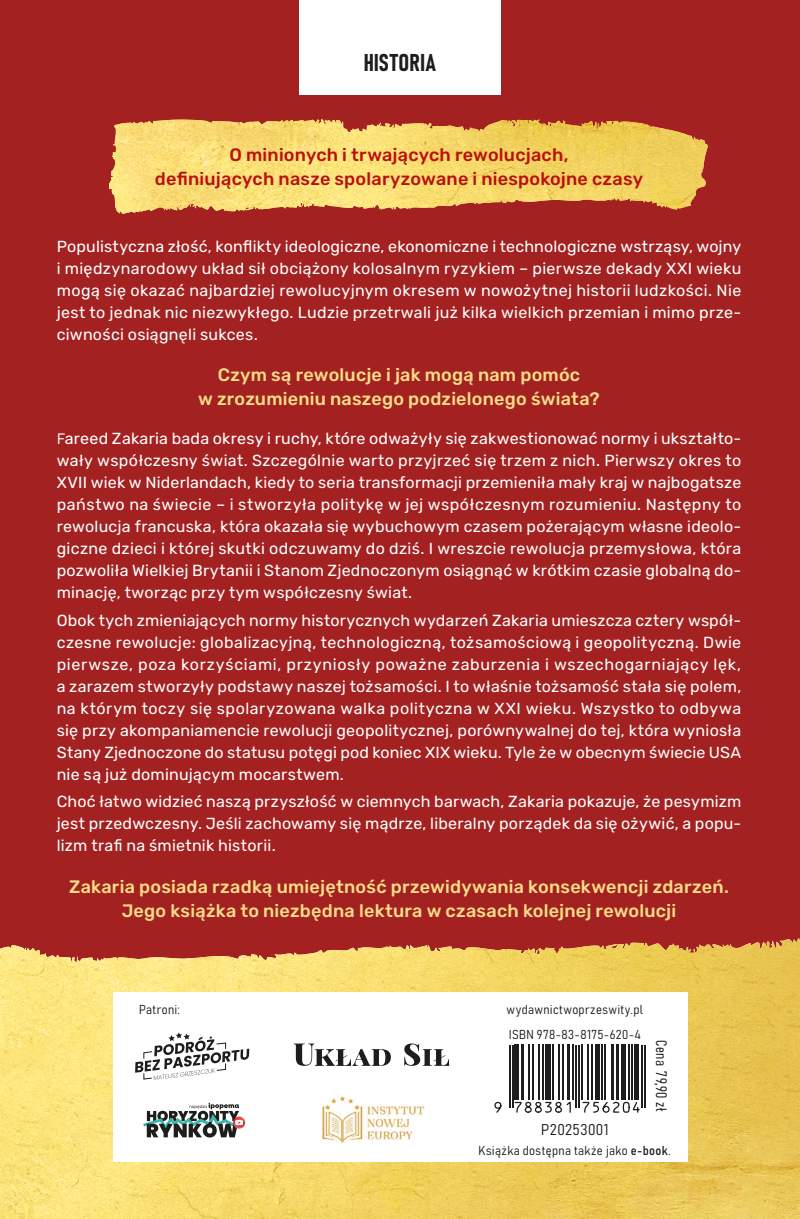
<style>
.page{position:relative;width:800px;height:1219px;background:#fff}
.page>*{position:absolute;margin:0;border:0;box-sizing:border-box;transform-origin:0 0}
.t1{font:24px "Bahnschrift";letter-spacing:.01em;color:#1d1d1b}
.t2{font:500 18px/24px "Rubik";letter-spacing:.01em;color:#f9de89;text-align:center}
.t3{font:500 18px/24px "Rubik";letter-spacing:.01em;color:#ba0f0d;text-align:center}
.t4{font:16px/22px "Rubik";letter-spacing:.015em;color:#fff;text-align:justify}
.t5{font:15.4px "Bahnschrift";letter-spacing:.03em;color:#1d1d1b}
.t6{font:15px "Bahnschrift";letter-spacing:.035em;color:#1d1d1b}
.t7{font:12.8px "Bahnschrift";letter-spacing:.025em;color:#1d1d1b}
.s1{font-family:"Cera Pro"}
</style>
<div class="page">
<div style="left:0;top:0;width:799px;height:1219px;background:#a32221"></div>
<svg style="left:1px;top:938px;width:798px;height:281px;background:#edca63"></svg>
<img style="left:451px;top:939px;width:345px;height:17px">
<div style="left:113px;top:992px;width:574px;height:170px;background:#fff"></div>
<hr style="left:0;top:0;width:1px;height:1219px;background:#f9de89">
<svg style="left:108px;top:119px;width:599px;height:95px;background:#ebc062"></svg>
<img style="left:272px;top:119px;width:265px;height:13px">
<svg style="left:567px;top:130px;width:4px;height:6px"></svg>
<div style="left:299px;top:0;width:201px;height:95px;background:#fff"></div>
<svg style="left:293px;top:1043px;width:98px;height:23px"></svg>
<svg style="left:404px;top:1043px;width:46px;height:23px"></svg>
<svg style="left:143px;top:1103px;width:102px;height:34px"></svg>
<img style="left:321px;top:1096px;width:104px;height:47px">
<svg style="left:510px;top:1045px;width:136px;height:63px"></svg>
<hr style="left:509px;top:1045px;width:1px;height:62px;background:#1d1d1b">
<hr style="left:512px;top:1045px;width:1px;height:62px;background:#1d1d1b">
<div style="left:514px;top:1045px;width:5px;height:55px;background:#1d1d1b"></div>
<hr style="left:520px;top:1045px;width:3px;height:55px;background:#1d1d1b">
<hr style="left:527px;top:1045px;width:2px;height:55px;background:#1d1d1b">
<hr style="left:532px;top:1045px;width:1px;height:55px;background:#1d1d1b">
<hr style="left:537px;top:1045px;width:2px;height:55px;background:#1d1d1b">
<hr style="left:542px;top:1045px;width:1px;height:55px;background:#1d1d1b">
<div style="left:545px;top:1045px;width:5px;height:55px;background:#1d1d1b"></div>
<hr style="left:552px;top:1045px;width:1px;height:55px;background:#1d1d1b">
<hr style="left:558px;top:1045px;width:1px;height:55px;background:#1d1d1b">
<hr style="left:562px;top:1045px;width:1px;height:55px;background:#1d1d1b">
<hr style="left:566px;top:1045px;width:3px;height:55px;background:#1d1d1b">
<hr style="left:572px;top:1045px;width:1px;height:55px;background:#1d1d1b">
<hr style="left:575px;top:1045px;width:1px;height:62px;background:#1d1d1b">
<hr style="left:578px;top:1045px;width:1px;height:62px;background:#1d1d1b">
<hr style="left:581px;top:1045px;width:1px;height:55px;background:#1d1d1b">
<hr style="left:586px;top:1045px;width:2px;height:55px;background:#1d1d1b">
<hr style="left:591px;top:1045px;width:1px;height:55px;background:#1d1d1b">
<hr style="left:595px;top:1045px;width:4px;height:55px;background:#1d1d1b">
<hr style="left:601px;top:1045px;width:1px;height:55px;background:#1d1d1b">
<hr style="left:604px;top:1045px;width:1px;height:55px;background:#1d1d1b">
<hr style="left:611px;top:1045px;width:3px;height:55px;background:#1d1d1b">
<hr style="left:615px;top:1045px;width:3px;height:55px;background:#1d1d1b">
<hr style="left:621px;top:1045px;width:4px;height:55px;background:#1d1d1b">
<hr style="left:628px;top:1045px;width:2px;height:55px;background:#1d1d1b">
<hr style="left:631px;top:1045px;width:2px;height:55px;background:#1d1d1b">
<hr style="left:634px;top:1045px;width:4px;height:55px;background:#1d1d1b">
<hr style="left:641px;top:1045px;width:2px;height:62px;background:#1d1d1b">
<hr style="left:644px;top:1045px;width:2px;height:62px;background:#1d1d1b">
<svg style="left:494px;top:1101px;width:146px;height:12px"></svg>
<svg style="left:135px;top:1032px;width:114px;height:48px"></svg>
<h1 class="t1" style="left:363px;top:45px;width:74px">HISTORIA</h1>
<p class="t3" style="left:155px;top:143px;width:489px">O minionych i trwających rewolucjach,<br>definiujących nasze spolaryzowane i niespokojne czasy</p>
<p class="t4" style="left:57px;top:236px;width:686px">Populistyczna złość, konflikty ideologiczne, ekonomiczne i technologiczne wstrząsy, wojny i międzynarodowy układ sił obciążony kolosalnym ryzykiem – pierwsze dekady XXI wieku mogą się okazać najbardziej rewolucyjnym okresem w nowożytnej historii ludzkości. Nie jest to jednak nic niezwykłego. Ludzie przetrwali już kilka wielkich przemian i mimo prze&shy;ciwności osiągnęli sukces.</p>
<p class="t2" style="left:198px;top:363px;width:403px">Czym są rewolucje i jak mogą nam pomóc<br>w zrozumieniu naszego podzielonego świata?</p>
<p class="t4" style="left:57px;top:428px;width:686px"><span class="s1">F</span>areed Zakaria bada okresy i ruchy, które odważyły się zakwestionować normy i ukształto&shy;wały współczesny świat. Szczególnie warto przyjrzeć się trzem z nich. Pierwszy okres to XVII wiek w Niderlandach, kiedy to seria transformacji przemieniła mały kraj w najbogatsze państwo na świecie – i stworzyła politykę w jej współczesnym rozumieniu. Następny to rewolucja francuska, która okazała się wybuchowym czasem pożerającym własne ideolo&shy;giczne dzieci i której skutki odczuwamy do dziś. I wreszcie rewolucja przemysłowa, która pozwoliła Wielkiej Brytanii i Stanom Zjednoczonym osiągnąć w krótkim czasie globalną do&shy;minację, tworząc przy tym współczesny świat.</p>
<p class="t4" style="left:57px;top:610px;width:686px">Obok tych zmieniających normy historycznych wydarzeń Zakaria umieszcza cztery współ&shy;czesne rewolucje: globalizacyjną, technologiczną, tożsamościową i geopolityczną. Dwie pierwsze, poza korzyściami, przyniosły poważne zaburzenia i wszechogarniający lęk, a zarazem stworzyły podstawy naszej tożsamości. I to właśnie tożsamość stała się polem, na którym toczy się spolaryzowana walka polityczna w XXI wieku. Wszystko to odbywa się przy akompaniamencie rewolucji geopolitycznej, porównywalnej do tej, która wyniosła Stany Zjednoczone do statusu potęgi pod koniec XIX wieku. Tyle że w obecnym świecie USA nie są już dominującym mocarstwem.</p>
<p class="t4" style="left:57px;top:791px;width:686px">Choć łatwo widzieć naszą przyszłość w ciemnych barwach, Zakaria pokazuje, że pesymizm jest przedwczesny. Jeśli zachowamy się mądrze, liberalny porządek da się ożywić, a popu&shy;lizm trafi na śmietnik historii.</p>
<p class="t2" style="left:69px;top:875px;width:661px">Zakaria posiada rzadką umiejętność przewidywania konsekwencji zdarzeń.<br>Jego książka to niezbędna lektura w czasach kolejnej rewolucji</p>
<p class="t7" style="left:139px;top:1000px;width:43px">Patroni:</p>
<p class="t7" style="left:506px;top:1000px;width:138px">wydawnictwoprzeswity.pl</p>
<p class="t7" style="left:508px;top:1025px;width:133px">ISBN 978-83-8175-620-4</p>
<p class="t5" style="left:541px;top:1117px;width:69px">P20253001</p>
<p class="t6" style="left:672px;top:1040px;width:72px;rotate:90deg">Cena 79,90 zł</p>
<p class="t7" style="left:478px;top:1141px;width:194px">Książka dostępna także jako e-book.</p>
</div>
